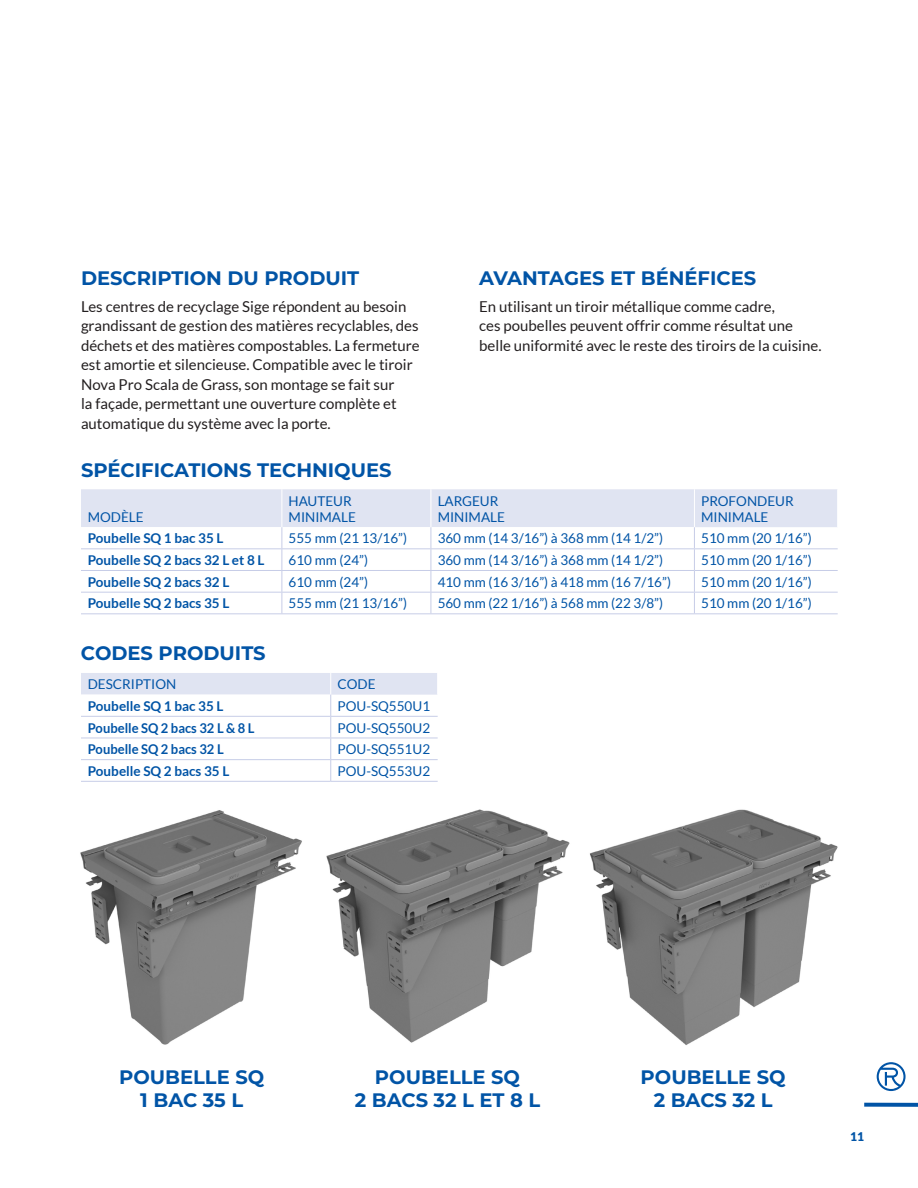
<style>
.page{position:relative;width:918px;height:1188px;background:#fff}
.page>*{position:absolute;margin:0;border:0;box-sizing:border-box;transform-origin:0 0}
.t1{font:700 19.5px/23.4px "Montserrat";color:#0154a6;text-align:center}
.t2{font:15px/19.5px "Lato";color:#231f20}
.t3{font:13.5px/16.2px "Lato";color:#0154a6}
.t4{font:700 13.5px "Lato";color:#0154a6}
.t5{font:700 13.5px "Lato";color:#0154a6;scale:.96 1}
.t6{font:900 12px "Lato";color:#0154a6}
</style>
<div class="page">
<svg style="left:864px;top:1103px;width:54px;height:4px"></svg>
<svg style="left:877px;top:1062px;width:29px;height:29px"></svg>
<img style="left:80px;top:810px;width:222px;height:235px">
<img style="left:326px;top:809px;width:244px;height:234px">
<img style="left:590px;top:809px;width:248px;height:236px">
<svg style="left:81px;top:489px;width:757px;height:124px"></svg>
<hr style="left:282px;top:489px;width:1px;height:38px;background:#fff">
<hr style="left:81px;top:613px;width:201px;height:1px;background:#c7cde7">
<hr style="left:282px;top:613px;width:149px;height:1px;background:#c7cde7">
<hr style="left:431px;top:613px;width:263px;height:1px;background:#c7cde7">
<hr style="left:694px;top:613px;width:144px;height:1px;background:#c7cde7">
<hr style="left:81px;top:592px;width:201px;height:1px;background:#c7cde7">
<hr style="left:282px;top:592px;width:149px;height:1px;background:#c7cde7">
<hr style="left:431px;top:592px;width:263px;height:1px;background:#c7cde7">
<hr style="left:694px;top:592px;width:144px;height:1px;background:#c7cde7">
<hr style="left:431px;top:489px;width:1px;height:38px;background:#fff">
<hr style="left:694px;top:489px;width:1px;height:38px;background:#fff">
<hr style="left:81px;top:781px;width:250px;height:1px;background:#c7cde7">
<hr style="left:331px;top:781px;width:107px;height:1px;background:#c7cde7">
<svg style="left:81px;top:673px;width:357px;height:108px"></svg>
<h1 class="t1" style="left:81px;top:266px;width:280px">DESCRIPTION DU PRODUIT</h1>
<p class="t2" style="left:81px;top:296px;width:340px">Les centres de recyclage Sige répondent au besoin grandissant de gestion des matières recyclables, des déchets et des matières compostables. La fermeture est amortie et silencieuse. Compatible avec le tiroir Nova Pro Scala de Grass, son montage se fait sur<br>la façade, permettant une ouverture complète et automatique du système avec la porte.</p>
<h1 class="t1" style="left:479px;top:266px;width:279px">AVANTAGES ET BÉNÉFICES</h1>
<p class="t2" style="left:479px;top:296px;width:344px">En utilisant un tiroir métallique comme cadre,<br>ces poubelles peuvent offrir comme résultat une belle uniformité avec le reste des tiroirs de la cuisine.</p>
<h1 class="t1" style="left:81px;top:457px;width:312px">SPÉCIFICATIONS TECHNIQUES</h1>
<p class="t3" style="left:88px;top:509px;width:57px">MODÈLE</p>
<p class="t3" style="left:289px;top:492px;width:69px">HAUTEUR<br>MINIMALE</p>
<p class="t3" style="left:438px;top:492px;width:69px">LARGEUR<br>MINIMALE</p>
<p class="t3" style="left:701px;top:492px;width:94px">PROFONDEUR<br>MINIMALE</p>
<p class="t4" style="left:88px;top:531px;width:137px">Poubelle SQ 1 bac 35 L</p>
<p class="t3" style="left:289px;top:530px;width:120px">555 mm (21 13/16”)</p>
<p class="t3" style="left:438px;top:530px;width:227px">360 mm (14 3/16”) à 368 mm (14 1/2”)</p>
<p class="t3" style="left:701px;top:530px;width:112px">510 mm (20 1/16”)</p>
<p class="t4" style="left:88px;top:552px;width:178px">Poubelle SQ 2 bacs 32 L et 8 L</p>
<p class="t3" style="left:289px;top:552px;width:81px">610 mm (24”)</p>
<p class="t3" style="left:438px;top:552px;width:227px">360 mm (14 3/16”) à 368 mm (14 1/2”)</p>
<p class="t3" style="left:701px;top:552px;width:112px">510 mm (20 1/16”)</p>
<p class="t4" style="left:88px;top:574px;width:143px">Poubelle SQ 2 bacs 32 L</p>
<p class="t3" style="left:289px;top:574px;width:81px">610 mm (24”)</p>
<p class="t3" style="left:438px;top:574px;width:235px">410 mm (16 3/16”) à 418 mm (16 7/16”)</p>
<p class="t3" style="left:701px;top:574px;width:112px">510 mm (20 1/16”)</p>
<p class="t4" style="left:88px;top:596px;width:143px">Poubelle SQ 2 bacs 35 L</p>
<p class="t3" style="left:289px;top:595px;width:120px">555 mm (21 13/16”)</p>
<p class="t3" style="left:438px;top:595px;width:227px">560 mm (22 1/16”) à 568 mm (22 3/8”)</p>
<p class="t3" style="left:701px;top:595px;width:112px">510 mm (20 1/16”)</p>
<h1 class="t1" style="left:81px;top:641px;width:186px">CODES PRODUITS</h1>
<p class="t3" style="left:88px;top:676px;width:90px">DESCRIPTION</p>
<p class="t3" style="left:338px;top:676px;width:40px">CODE</p>
<p class="t4" style="left:88px;top:698px;width:137px">Poubelle SQ 1 bac 35 L</p>
<p class="t3" style="left:338px;top:698px;width:94px">POU-SQ550U1</p>
<p class="t5" style="left:88px;top:720px;width:175px">Poubelle SQ 2 bacs 32 L &amp; 8 L</p>
<p class="t3" style="left:338px;top:720px;width:94px">POU-SQ550U2</p>
<p class="t5" style="left:88px;top:742px;width:143px">Poubelle SQ 2 bacs 32 L</p>
<p class="t3" style="left:338px;top:741px;width:94px">POU-SQ551U2</p>
<p class="t4" style="left:88px;top:763px;width:143px">Poubelle SQ 2 bacs 35 L</p>
<p class="t3" style="left:338px;top:763px;width:94px">POU-SQ553U2</p>
<h1 class="t1" style="left:119px;top:1064px;width:147px">POUBELLE SQ<br>1 BAC 35 L</h1>
<h1 class="t1" style="left:355px;top:1064px;width:187px">POUBELLE SQ<br>2 BACS 32 L ET 8 L</h1>
<h1 class="t1" style="left:641px;top:1064px;width:147px">POUBELLE SQ<br>2 BACS 32 L</h1>
<p class="t6" style="left:850px;top:1130px;width:15px">11</p>
</div>
